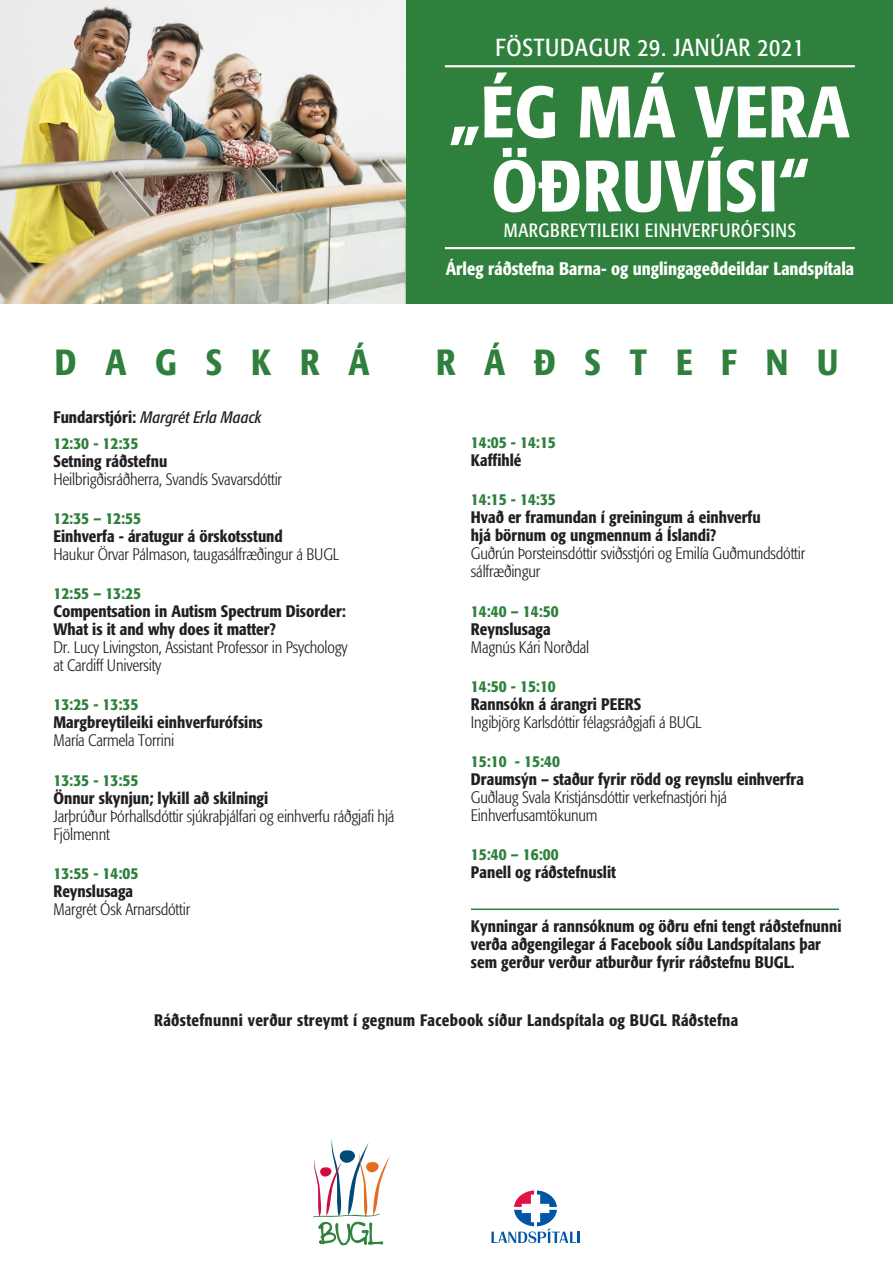
<style>
.page{position:relative;width:893px;height:1263px;background:#fff}
.page>*{position:absolute;margin:0;border:0;box-sizing:border-box;transform-origin:0 0}
.t1{font:500 condensed 71.85px/74.1px "Formata";letter-spacing:.01em;color:#fff;text-align:center}
.t2{font:500 condensed 36px "Formata";letter-spacing:.8em;color:#2e803c}
.t3{font:condensed 24.45px "Formata";letter-spacing:.03em;color:#fff}
.t4{font:condensed 19.05px "Formata";letter-spacing:.03em;color:#fff}
.t5{font:500 condensed 18px "Formata";color:#fff}
.fyrirlestur{font:500 condensed 16.5px/18px "Formata";color:#231f20}
.fyrirlestur-2{font:300 condensed 16.5px/18px "Formata";letter-spacing:-.01em;color:#231f20}
.klukkan_grænn{font:500 condensed 16.5px "Formata";color:#2e803c}
.fyrirlestur-3{font:500 condensed 16.5px "Formata";letter-spacing:.02em;color:#231f20}
.t6{font:italic condensed 16.5px "Formata";color:#231f20}
.s1{font-weight:500;font-style:normal}
</style>
<div class="page">
<img style="left:0;top:0;width:407px;height:303px">
<svg style="left:313px;top:1139px;width:77px;height:107px"></svg>
<svg style="left:491px;top:1190px;width:89px;height:53px"></svg>
<hr style="left:471px;top:908px;width:368px;height:2px;background:#2e803c">
<div style="left:407px;top:0;width:486px;height:303px;background:#2e803c"></div>
<hr style="left:445px;top:65px;width:410px;height:2px;background:#fff">
<hr style="left:445px;top:247px;width:410px;height:2px;background:#fff">
<p class="t3" style="left:496px;top:33px;width:310px">FÖSTUDAGUR 29. JANÚAR 2021</p>
<p class="t1" style="left:450px;top:75px;width:401px">„ÉG MÁ VERA<br>ÖÐRUVÍSI“</p>
<p class="t4" style="left:504px;top:219px;width:294px">MARGBREYTILEIKI EINHVERFURÓFSINS</p>
<p class="t5" style="left:446px;top:257px;width:410px">Árleg ráðstefna Barna- og unglingageðdeildar Landspítala</p>
<p class="t2" style="left:55px;top:340px;width:316px">DAGSKRÁ</p>
<p class="t2" style="left:436px;top:340px;width:404px">RÁÐSTEFNU</p>
<p class="t6" style="left:53px;top:408px;width:210px"><span class="s1">Fundarstjóri:</span> Margrét Erla Maack</p>
<p class="klukkan_grænn" style="left:53px;top:433px;width:86px">12:30 - 12:35</p>
<p class="fyrirlestur" style="left:53px;top:452px;width:115px">Setning ráðstefnu</p>
<p class="fyrirlestur-2" style="left:53px;top:470px;width:230px">Heilbrigðisráðherra, Svandís Svavarsdóttir</p>
<p class="klukkan_grænn" style="left:53px;top:508px;width:89px">12:35 – 12:55</p>
<p class="fyrirlestur" style="left:53px;top:527px;width:231px">Einhverfa - áratugur á örskotsstund</p>
<p class="fyrirlestur-2" style="left:53px;top:545px;width:287px">Haukur Örvar Pálmason, taugasálfræðingur á BUGL</p>
<p class="klukkan_grænn" style="left:53px;top:583px;width:89px">12:55 – 13:25</p>
<p class="fyrirlestur" style="left:53px;top:602px;width:294px">Compentsation in Autism Spectrum Disorder:<br>What is it and why does it matter?</p>
<p class="fyrirlestur-2" style="left:53px;top:638px;width:296px">Dr. Lucy Livingston, Assistant Professor in Psychology at Cardiff University</p>
<p class="klukkan_grænn" style="left:53px;top:694px;width:86px">13:25 - 13:35</p>
<p class="fyrirlestur" style="left:53px;top:713px;width:211px">Margbreytileiki einhverfurófsins</p>
<p class="fyrirlestur-2" style="left:53px;top:732px;width:122px">María Carmela Torrini</p>
<p class="klukkan_grænn" style="left:53px;top:770px;width:86px">13:35 - 13:55</p>
<p class="fyrirlestur" style="left:53px;top:789px;width:216px">Önnur skynjun; lykill að skilningi</p>
<p class="fyrirlestur-2" style="left:53px;top:807px;width:342px">Jarþrúður Þórhallsdóttir sjúkraþjálfari og einhverfu ráðgjafi hjá<br>Fjölmennt</p>
<p class="klukkan_grænn" style="left:53px;top:863px;width:86px">13:55 - 14:05</p>
<p class="fyrirlestur" style="left:53px;top:882px;width:81px">Reynslusaga</p>
<p class="fyrirlestur-2" style="left:53px;top:900px;width:138px">Margrét Ósk Arnarsdóttir</p>
<p class="klukkan_grænn" style="left:471px;top:432px;width:86px">14:05 - 14:15</p>
<p class="fyrirlestur" style="left:471px;top:451px;width:52px">Kaffihlé</p>
<p class="klukkan_grænn" style="left:471px;top:489px;width:86px">14:15 - 14:35</p>
<p class="fyrirlestur" style="left:471px;top:508px;width:291px">Hvað er framundan í greiningum á einhverfu hjá börnum og ungmennum á Íslandi?</p>
<p class="fyrirlestur-2" style="left:471px;top:545px;width:336px">Guðrún Þorsteinsdóttir sviðsstjóri og Emilía Guðmundsdóttir sálfræðingur</p>
<p class="klukkan_grænn" style="left:471px;top:601px;width:89px">14:40 – 14:50</p>
<p class="fyrirlestur" style="left:471px;top:620px;width:81px">Reynslusaga</p>
<p class="fyrirlestur-2" style="left:471px;top:638px;width:120px">Magnús Kári Norðdal</p>
<p class="klukkan_grænn" style="left:471px;top:676px;width:86px">14:50 - 15:10</p>
<p class="fyrirlestur" style="left:471px;top:695px;width:172px">Rannsókn á árangri PEERS</p>
<p class="fyrirlestur-2" style="left:471px;top:713px;width:232px">Ingibjörg Karlsdóttir félagsráðgjafi á BUGL</p>
<p class="klukkan_grænn" style="left:471px;top:751px;width:91px">15:10 - 15:40</p>
<p class="fyrirlestur" style="left:471px;top:770px;width:335px">Draumsýn – staður fyrir rödd og reynslu einhverfra</p>
<p class="fyrirlestur-2" style="left:471px;top:788px;width:258px">Guðlaug Svala Kristjánsdóttir verkefnastjóri hjá<br>Einhverfusamtökunum</p>
<p class="klukkan_grænn" style="left:471px;top:844px;width:89px">15:40 – 16:00</p>
<p class="fyrirlestur" style="left:471px;top:863px;width:147px">Panell og ráðstefnuslit</p>
<p class="fyrirlestur" style="left:471px;top:917px;width:372px">Kynningar á rannsóknum og öðru efni tengt ráðstefnunni verða aðgengilegar á Facebook síðu Landspítalans þar sem gerður verður atburður fyrir ráðstefnu BUGL.</p>
<p class="fyrirlestur-3" style="left:154px;top:1010px;width:586px">Ráðstefnunni verður streymt í gegnum Facebook síður Landspítala og BUGL Ráðstefna</p>
</div>
